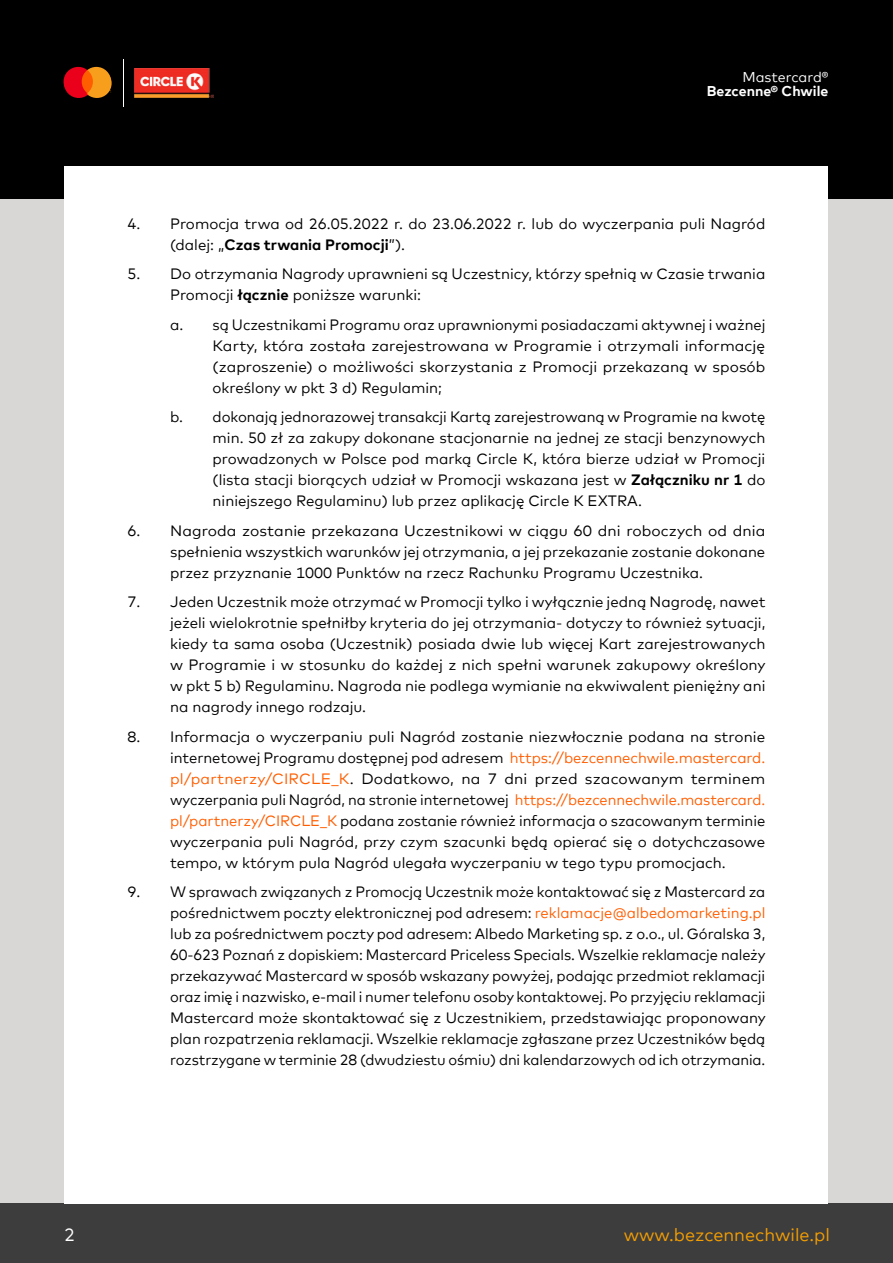
<style>
.page{position:relative;width:893px;height:1263px;background:#fff}
.page>*{position:absolute;margin:0;border:0;box-sizing:border-box;transform-origin:0 0}
.t1{font:18px "Mark Offc For MC";color:#f59e00}
.t2{font:18px "Mark Offc For MC";color:#fff}
.t3{font:15px/21px "Mark Offc For MC";color:#000;text-align:justify}
.t4{font:700 14.1px "Mark Offc For MC";color:#fff}
.t5{font:14.1px "Mark Offc For MC";color:#fff}
.s1{font-weight:700}
.s2{color:#ff5e00}
</style>
<div class="page">
<div style="left:0;top:132px;width:893px;height:1095px;background:#d9d6d6"></div>
<div style="left:0;top:1203px;width:893px;height:60px;background:#3d3d3d"></div>
<div style="left:0;top:0;width:893px;height:199px;background:#000"></div>
<div style="left:65px;top:167px;width:763px;height:1036px;background:#fff"></div>
<hr style="left:123px;top:59px;width:1px;height:48px;background:#fff">
<img style="left:135px;top:68px;width:78px;height:30px">
<svg style="left:64px;top:67px;width:48px;height:31px"></svg>
<p class="t5" style="left:742px;top:66px;width:87px">Mastercard®</p>
<p class="t4" style="left:707px;top:80px;width:123px">Bezcenne® Chwile</p>
<p class="t3" style="left:170px;top:212px;width:597px;text-indent:-43px">4. Promocja trwa od 26.05.2022 r. do 23.06.2022 r. lub do wyczerpania puli Nagród (dalej: „<span class="s1">Czas trwania Promocji</span>”).</p>
<p class="t3" style="left:170px;top:262px;width:597px;text-indent:-43px">5. Do otrzymania Nagrody uprawnieni są Uczestnicy, którzy spełnią w Czasie trwania<br>Promocji <span class="s1">łącznie</span> poniższe warunki:</p>
<p class="t3" style="left:213px;top:313px;width:554px;text-indent:-43px">a. są Uczestnikami Programu oraz uprawnionymi posiadaczami aktywnej i ważnej Karty, która została zarejestrowana w Programie i otrzymali informację (zaproszenie) o możliwości skorzystania z Promocji przekazaną w sposób określony w pkt 3 d) Regulamin;</p>
<p class="t3" style="left:213px;top:405px;width:554px;text-indent:-43px">b. dokonają jednorazowej transakcji Kartą zarejestrowaną w Programie na kwotę min. 50 zł za zakupy dokonane stacjonarnie na jednej ze stacji benzynowych prowadzonych w Polsce pod marką Circle K, która bierze udział w Promocji (lista stacji biorących udział w Promocji wskazana jest w <span class="s1">Załączniku nr 1</span> do niniejszego Regulaminu) lub przez aplikację Circle K EXTRA.</p>
<p class="t3" style="left:170px;top:519px;width:597px;text-indent:-43px">6. Nagroda zostanie przekazana Uczestnikowi w ciągu 60 dni roboczych od dnia spełnienia wszystkich warunków jej otrzymania, a jej przekazanie zostanie dokonane przez przyznanie 1000 Punktów na rzecz Rachunku Programu Uczestnika.</p>
<p class="t3" style="left:170px;top:590px;width:597px;text-indent:-43px">7. Jeden Uczestnik może otrzymać w Promocji tylko i wyłącznie jedną Nagrodę, nawet jeżeli wielokrotnie spełniłby kryteria do jej otrzymania- dotyczy to również sytuacji, kiedy ta sama osoba (Uczestnik) posiada dwie lub więcej Kart zarejestrowanych w Programie i w stosunku do każdej z nich spełni warunek zakupowy określony w pkt 5 b) Regulaminu. Nagroda nie podlega wymianie na ekwiwalent pieniężny ani na nagrody innego rodzaju.</p>
<p class="t3" style="left:170px;top:725px;width:597px;text-indent:-43px">8. Informacja o wyczerpaniu puli Nagród zostanie niezwłocznie podana na stronie internetowej Programu dostępnej pod adresem <span class="s2">https://bezcennechwile.mastercard. pl/partnerzy/CIRCLE_K</span>. Dodatkowo, na 7 dni przed szacowanym terminem wyczerpania puli Nagród, na stronie internetowej <span class="s2">https://bezcennechwile.mastercard. pl/partnerzy/CIRCLE_K</span> podana zostanie również informacja o szacowanym terminie wyczerpania puli Nagród, przy czym szacunki będą opierać się o dotychczasowe tempo, w którym pula Nagród ulegała wyczerpaniu w tego typu promocjach.</p>
<p class="t3" style="left:170px;top:880px;width:597px;text-indent:-43px">9. W sprawach związanych z Promocją Uczestnik może kontaktować się z Mastercard za pośrednictwem poczty elektronicznej pod adresem: <span class="s2">reklamacje@albedomarketing.pl </span>lub za pośrednictwem poczty pod adresem: Albedo Marketing sp. z o.o., ul. Góralska 3, 60-623 Poznań z dopiskiem: Mastercard Priceless Specials. Wszelkie reklamacje należy przekazywać Mastercard w sposób wskazany powyżej, podając przedmiot reklamacji oraz imię i nazwisko, e-mail i numer telefonu osoby kontaktowej. Po przyjęciu reklamacji Mastercard może skontaktować się z Uczestnikiem, przedstawiając proponowany plan rozpatrzenia reklamacji. Wszelkie reklamacje zgłaszane przez Uczestników będą rozstrzygane w terminie 28 (dwudziestu ośmiu) dni kalendarzowych od ich otrzymania.</p>
<p class="t2" style="left:64px;top:1221px;width:12px">2</p>
<p class="t1" style="left:624px;top:1221px;width:208px">www.bezcennechwile.pl</p>
</div>
